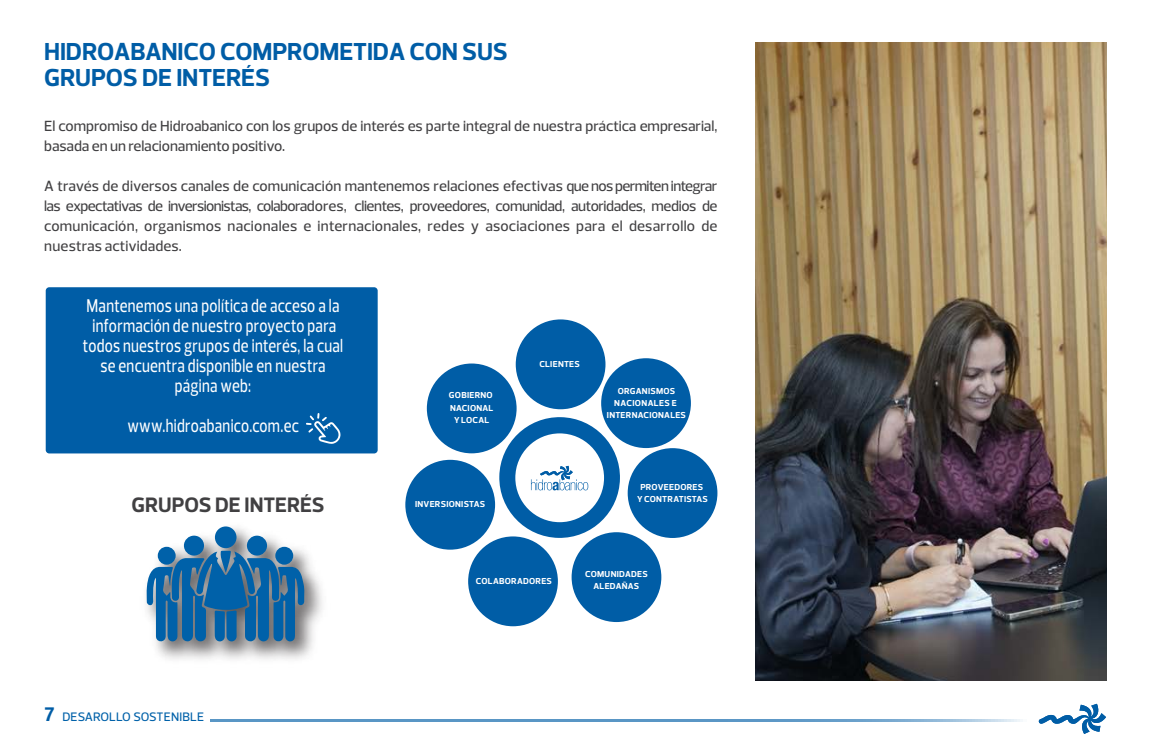
<style>
.page{position:relative;width:1152px;height:745px;background:#fff}
.page>*{position:absolute;margin:0;border:0;box-sizing:border-box;transform-origin:0 0}
.t1{font:700 25px/26.2px "Prelo";letter-spacing:-.005em;color:#005da6}
.t2{font:700 21.25px "Prelo";letter-spacing:-.005em;color:#414042}
.t3{font:500 18.75px/20px "Prelo";letter-spacing:.015em;color:#fff;text-align:center;scale:.78 1}
.t4{font:500 15px/20px "Prelo";letter-spacing:-.005em;color:#414042}
.t5{font:500 12.5px "Prelo";color:#0061a9}
.t6{font:700 8.75px/12.4px "Prelo";letter-spacing:.025em;color:#fff;text-align:center}
.s1{font-weight:700;font-size:20px;color:#005da6}
</style>
<div class="page">
<img style="left:755px;top:42px;width:351px;height:638px">
<div style="left:46px;top:287px;width:332px;height:166px;background:#005da6;border-radius:4px"></div>
<svg style="left:1038px;top:703px;width:68px;height:30px"></svg>
<svg style="left:210px;top:719px;width:813px;height:2px;background:#689fca"></svg>
<svg style="left:498px;top:416px;width:122px;height:122px"></svg>
<div style="left:516px;top:319px;width:89px;height:90px;background:#005da6;border-radius:50%"></div>
<div style="left:601px;top:358px;width:90px;height:90px;background:#005da6;border-radius:50%"></div>
<div style="left:627px;top:448px;width:90px;height:89px;background:#005da6;border-radius:50%"></div>
<div style="left:405px;top:459px;width:90px;height:90px;background:#005da6;border-radius:50%"></div>
<div style="left:468px;top:536px;width:90px;height:90px;background:#005da6;border-radius:50%"></div>
<div style="left:571px;top:532px;width:90px;height:89px;background:#005da6;border-radius:50%"></div>
<div style="left:427px;top:363px;width:89px;height:90px;background:#005da6;border-radius:50%"></div>
<img style="left:156px;top:554px;width:166px;height:105px">
<svg style="left:146px;top:526px;width:159px;height:116px"></svg>
<svg style="left:306px;top:413px;width:35px;height:30px"></svg>
<h1 class="t1" style="left:44px;top:38px;width:465px">HIDROABANICO COMPROMETIDA CON SUS<br>GRUPOS DE INTERÉS</h1>
<p class="t4" style="left:44px;top:116px;width:674px">El compromiso de Hidroabanico con los grupos de interés es parte integral de nuestra práctica empresarial, basada en un relacionamiento positivo.</p>
<p class="t4" style="left:44px;top:176px;width:675px;text-align:justify">A través de diversos canales de comunicación mantenemos relaciones efectivas que nos permiten integrar las expectativas de inversionistas, colaboradores, clientes, proveedores, comunidad, autoridades, medios de comunicación, organismos nacionales e internacionales, redes y asociaciones para el desarrollo de nuestras actividades.</p>
<p class="t3" style="left:83px;top:296px;width:335px">Mantenemos una política de acceso a la información de nuestro proyecto para todos nuestros grupos de interés, la cual se encuentra disponible en nuestra página web:</p>
<p class="t3" style="left:127px;top:416px;width:221px">www.hidroabanico.com.ec</p>
<h2 class="t2" style="left:131px;top:492px;width:195px">GRUPOS DE INTERÉS</h2>
<p class="t5" style="left:44px;top:709px;width:161px"><span class="s1">7</span> DESAROLLO SOSTENIBLE</p>
<p class="t6" style="left:539px;top:357px;width:42px">CLIENTES</p>
<p class="t6" style="left:449px;top:389px;width:46px">GOBIERNO<br>NACIONAL<br>Y LOCAL</p>
<p class="t6" style="left:607px;top:384px;width:81px">ORGANISMOS<br>NACIONALES E<br>INTERNACIONALES</p>
<p class="t6" style="left:415px;top:498px;width:72px">INVERSIONISTAS</p>
<p class="t6" style="left:476px;top:574px;width:77px">COLABORADORES</p>
<p class="t6" style="left:637px;top:480px;width:72px">PROVEEDORES<br>Y CONTRATISTAS</p>
<p class="t6" style="left:585px;top:567px;width:64px">COMUNIDADES<br>ALEDAÑAS</p>
</div>
